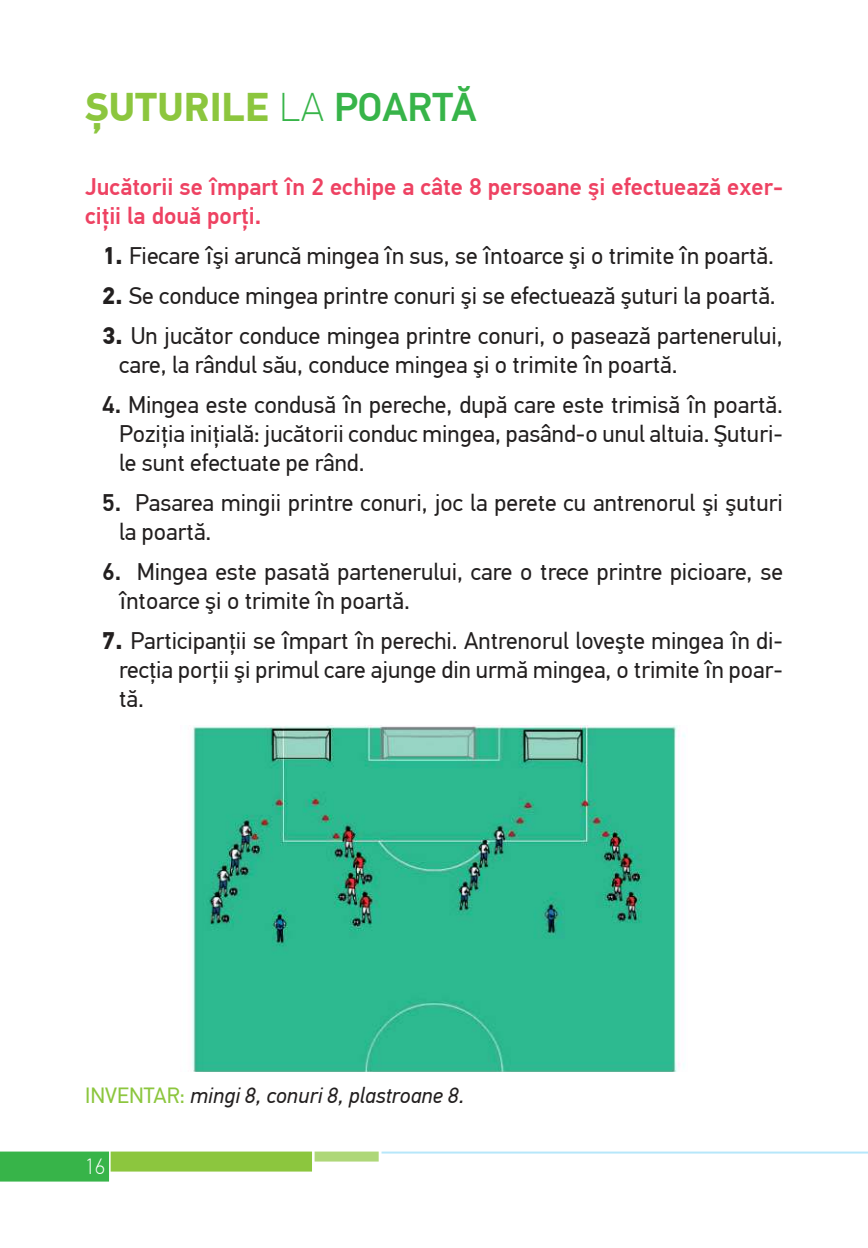
<style>
.page{position:relative;width:868px;height:1248px;background:#fff}
.page>*{position:absolute;margin:0;border:0;box-sizing:border-box;transform-origin:0 0}
.t1{font:700 40px "PF Din Text Pro";color:#8cc63e}
.t2{font:24px/28.8px "PF Din Text Pro";color:#221f1f}
.t3{font:500 24px/28.8px "PF Din Text Pro";color:#ee4262}
.t4{font:italic 22px "PF Din Text Pro";color:#221f1f}
.t5{font:100 22px "PF Din Text Pro";color:#fff}
.s1{font-weight:100;color:#37b449}
.s2{font-weight:500;color:#37b449}
.s3{font-weight:700}
.s4{font-weight:500}
.s5{font-style:normal;color:#8cc63e}
</style>
<div class="page">
<div style="left:111px;top:1151px;width:201px;height:20px;background:#8cc63e"></div>
<div style="left:0;top:1151px;width:109px;height:30px;background:#37b449"></div>
<hr style="left:381px;top:1151px;width:486px;height:2px;background:#6dcff6">
<div style="left:314px;top:1151px;width:64px;height:10px;background:#aed778"></div>
<img style="left:192px;top:725px;width:494px;height:346px">
<h1 class="t1" style="left:85px;top:83px;width:393px">ȘUTURILE <span class="s1">lA</span> <span class="s2">pOaRTă</span></h1>
<p class="t3" style="left:85px;top:173px;width:699px">jucătorii se împart în 2 echipe a câte 8 persoane şi efectuează exer&shy;ciţii la două porţi.</p>
<p class="t2" style="left:102px;top:241px;width:673px"><span class="s3">1.</span> Fiecare îşi aruncă mingea în sus, se întoarce şi o trimite în poartă.</p>
<p class="t2" style="left:102px;top:281px;width:675px"><span class="s3">2.</span> Se conduce mingea printre conuri şi se efectuează şuturi la poartă.</p>
<p class="t2" style="left:119px;top:322px;width:665px;text-indent:-17px"><span class="s3">3.</span> Un jucător conduce mingea printre conuri, o pasează partenerului, care, la rândul său, conduce mingea şi o trimite în poartă.</p>
<p class="t2" style="left:119px;top:391px;width:665px;text-align:justify;text-indent:-17px"><span class="s4">4.</span> Mingea este condusă în pereche, după care este trimisă în poartă.<br>Poziţia iniţială: jucătorii conduc mingea, pasând-o unul altuia. Şuturi&shy;le sunt efectuate pe rând.</p>
<p class="t2" style="left:119px;top:488px;width:665px;text-indent:-17px"><span class="s4">5.</span> Pasarea mingii printre conuri, joc la perete cu antrenorul şi şuturi la poartă.</p>
<p class="t2" style="left:119px;top:557px;width:665px;text-indent:-17px"><span class="s4">6.</span> Mingea este pasată partenerului, care o trece printre picioare, se întoarce şi o trimite în poartă.</p>
<p class="t2" style="left:119px;top:626px;width:665px;text-align:justify;text-indent:-17px"><span class="s3">7.</span> Participanţii se împart în perechi. Antrenorul loveşte mingea în di&shy;recţia porţii şi primul care ajunge din urmă mingea, o trimite în poar&shy;tă.</p>
<p class="t4" style="left:85px;top:1082px;width:381px"><span class="s5">INVENTAR:</span> mingi 8, conuri 8, plastroane 8.</p>
<p class="t5" style="left:85px;top:1153px;width:22px">16</p>
</div>
